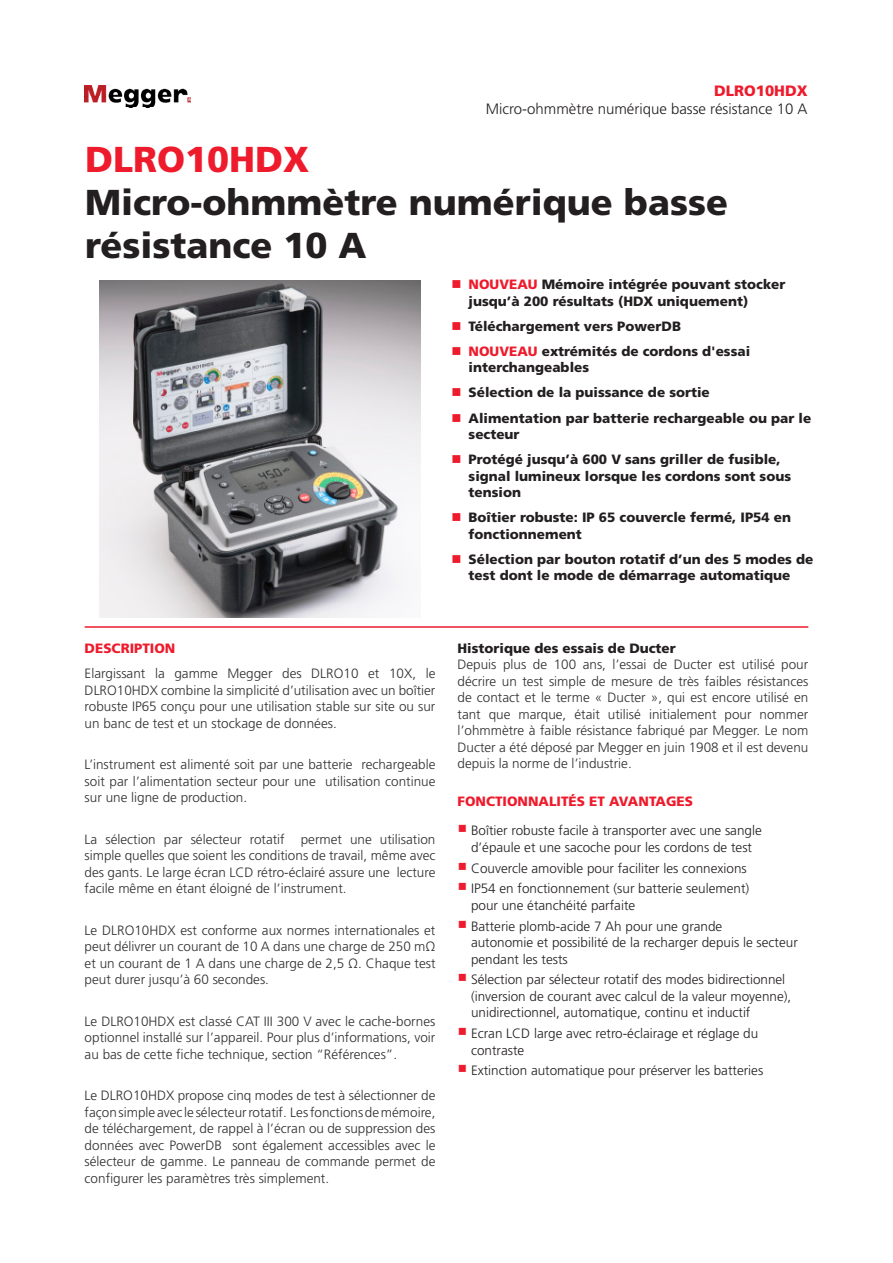
<style>
.page{position:relative;width:893px;height:1263px;background:#fff}
.page>*{position:absolute;margin:0;border:0;box-sizing:border-box;transform-origin:0 0}
.t1{font:900 36px "Frutiger LT Pro";color:#231f20}
.t2{font:900 36px "Frutiger LT Pro";color:#ee1b2c}
.t3{font:300 15px "Frutiger LT Pro";color:#231f20}
.t4{font:900 15px "Frutiger LT Pro";color:#ee1b2c}
.Body{font:300 13.5px/16.5px "Frutiger LT Pro";color:#312f30;text-align:justify}
.t5{font:300 13.5px/16.5px "Frutiger LT Pro";color:#231f20}
.t6{font:900 13.5px/16.5px "Frutiger LT Pro";color:#231f20}
.t7{font:900 13.5px "Frutiger LT Pro";color:#ee1b2c}
.s1{color:#ee1b2c}
</style>
<div class="page">
<hr style="left:85px;top:626px;width:723px;height:2px;background:#ee1b2c">
<img style="left:85px;top:85px;width:106px;height:23px">
<img style="left:100px;top:280px;width:321px;height:337px">
<p class="t4" style="left:714px;top:82px;width:95px">DLRO10HDX</p>
<p class="t3" style="left:486px;top:100px;width:323px">Micro-ohmmètre numérique basse résistance 10 A</p>
<p class="t2" style="left:85px;top:137px;width:226px">DLRO10HDX</p>
<p class="t1" style="left:85px;top:181px;width:644px">Micro-ohmmètre numérique basse</p>
<p class="t1" style="left:85px;top:224px;width:283px">résistance 10 A</p>
<p class="t6" style="left:469px;top:276px;width:318px;text-indent:-17px"><span class="s1">■ NOUVEAU</span> Mémoire intégrée pouvant stocker jusqu’à 200 résultats (HDX uniquement)</p>
<p class="t6" style="left:452px;top:318px;width:231px"><span class="s1">■</span> Téléchargement vers PowerDB</p>
<p class="t6" style="left:469px;top:343px;width:283px;text-indent:-17px"><span class="s1">■ NOUVEAU</span> extrémités de cordons d'essai interchangeables</p>
<p class="t6" style="left:452px;top:384px;width:260px"><span class="s1">■</span> Sélection de la puissance de sortie</p>
<p class="t6" style="left:469px;top:409px;width:344px;text-indent:-17px"><span class="s1">■</span> Alimentation par batterie rechargeable ou par le secteur</p>
<p class="t6" style="left:469px;top:451px;width:324px;text-indent:-17px"><span class="s1">■</span> Protégé jusqu’à 600 V sans griller de fusible, signal lumineux lorsque les cordons sont sous tension</p>
<p class="t6" style="left:469px;top:509px;width:324px;text-indent:-17px"><span class="s1">■</span> Boîtier robuste: IP 65 couvercle fermé, IP54 en fonctionnement</p>
<p class="t6" style="left:452px;top:550px;width:363px;text-align:center"><span class="s1">■</span> Sélection par bouton rotatif d’un des 5 modes de test dont le mode de démarrage automatique</p>
<h5 class="t7" style="left:85px;top:640px;width:92px">DESCRIPTION</h5>
<p class="Body" style="left:85px;top:665px;width:352px">Elargissant la gamme Megger des DLRO10 et 10X, le DLRO10HDX combine la simplicité d’utilisation avec un boîtier robuste IP65 conçu pour une utilisation stable sur site ou sur un banc de test et un stockage de données.</p>
<p class="Body" style="left:85px;top:756px;width:352px">L’instrument est alimenté soit par une batterie rechargeable soit par l’alimentation secteur pour une utilisation continue sur une ligne de production.</p>
<p class="Body" style="left:85px;top:831px;width:352px">La sélection par sélecteur rotatif permet une utilisation simple quelles que soient les conditions de travail, même avec des gants. Le large écran LCD rétro-éclairé assure une lecture facile même en étant éloigné de l’instrument.</p>
<p class="Body" style="left:85px;top:922px;width:352px">Le DLRO10HDX est conforme aux normes internationales et peut délivrer un courant de 10 A dans une charge de 250 mΩ et un courant de 1 A dans une charge de 2,5 Ω. Chaque test peut durer jusqu’à 60 secondes.</p>
<p class="Body" style="left:85px;top:1013px;width:352px">Le DLRO10HDX est classé CAT III 300 V avec le cache-bornes optionnel installé sur l’appareil. Pour plus d’informations, voir au bas de cette fiche technique, section “Références”.</p>
<p class="Body" style="left:85px;top:1087px;width:352px">Le DLRO10HDX propose cinq modes de test à sélectionner de façon simple avec le sélecteur rotatif. Les fonctions de mémoire, de téléchargement, de rappel à l’écran ou de suppression des données avec PowerDB sont également accessibles avec le sélecteur de gamme. Le panneau de commande permet de configurer les paramètres très simplement.</p>
<h6 class="t6" style="left:457px;top:640px;width:220px">Historique des essais de Ducter</h6>
<p class="Body" style="left:457px;top:657px;width:352px">Depuis plus de 100 ans, l’essai de Ducter est utilisé pour décrire un test simple de mesure de très faibles résistances de contact et le terme « Ducter », qui est encore utilisé en tant que marque, était utilisé initialement pour nommer l’ohmmètre à faible résistance fabriqué par Megger. Le nom Ducter a été déposé par Megger en juin 1908 et il est devenu depuis la norme de l’industrie.</p>
<h5 class="t7" style="left:457px;top:793px;width:237px">FONCTIONNALITÉS ET AVANTAGES</h5>
<p class="t5" style="left:471px;top:822px;width:292px">Boîtier robuste facile à transporter avec une sangle d’épaule et une sacoche pour les cordons de test</p>
<p class="t5" style="left:471px;top:860px;width:277px">Couvercle amovible pour faciliter les connexions</p>
<p class="t5" style="left:471px;top:880px;width:280px">IP54 en fonctionnement (sur batterie seulement) pour une étanchéité parfaite</p>
<p class="t5" style="left:471px;top:918px;width:328px">Batterie plomb-acide 7 Ah pour une grande<br>autonomie et possibilité de la recharger depuis le secteur pendant les tests</p>
<p class="t5" style="left:471px;top:971px;width:322px">Sélection par sélecteur rotatif des modes bidirectionnel (inversion de courant avec calcul de la valeur moyenne), unidirectionnel, automatique, continu et inductif</p>
<p class="t5" style="left:471px;top:1025px;width:289px">Ecran LCD large avec retro-éclairage et réglage du contraste</p>
<p class="t5" style="left:471px;top:1062px;width:294px">Extinction automatique pour préserver les batteries</p>
</div>
